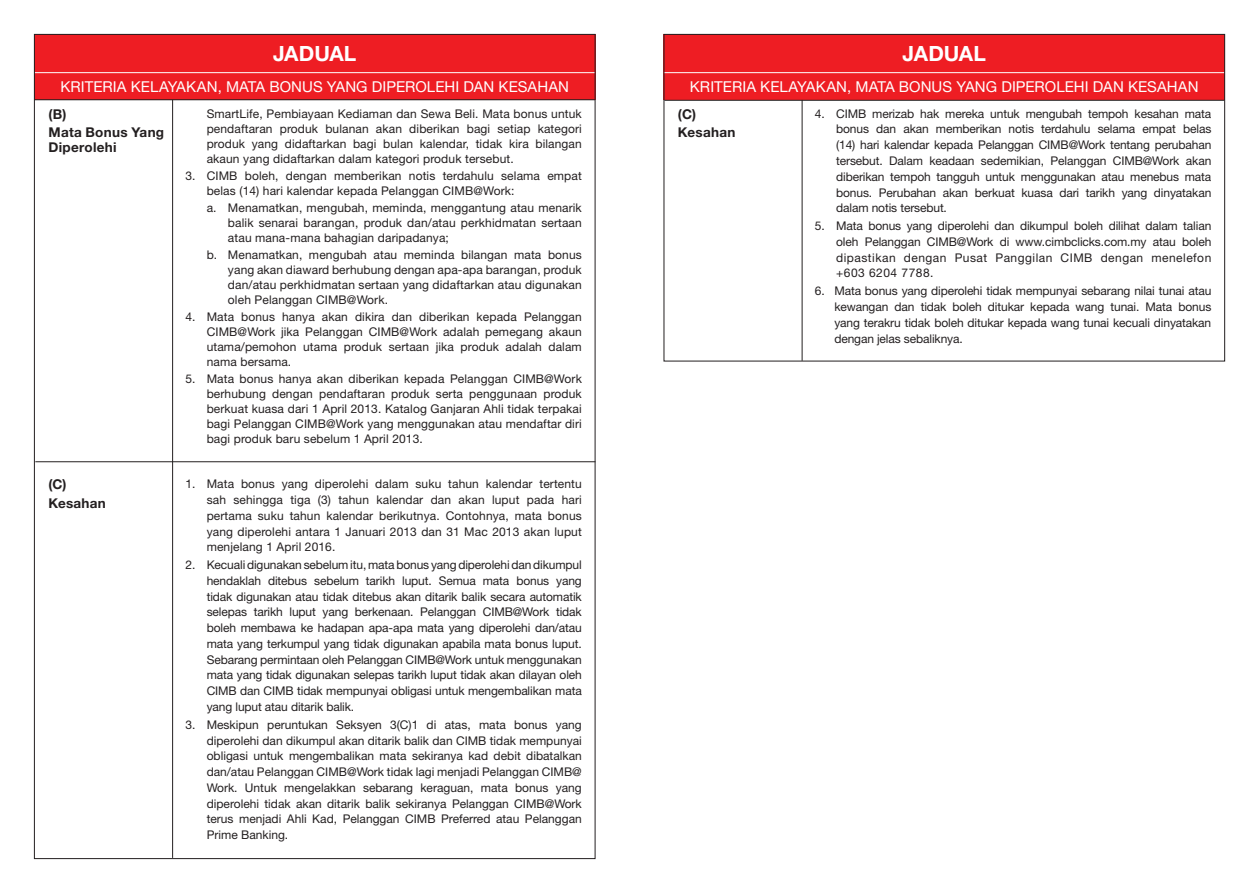
<style>
.page{position:relative;width:1259px;height:893px;background:#fff}
.page>*{position:absolute;margin:0;border:0;box-sizing:border-box;transform-origin:0 0}
.t1{font:700 21px "Helvetica Neue LT Std";color:#fff}
.t2{font:15px "Helvetica Neue LT Std";letter-spacing:.005em;color:#fff}
.t3{font:700 13.5px/14.4px "Helvetica Neue LT Std";letter-spacing:.02em;color:#231f20}
.t4{font:12px/15.8px "Helvetica Neue LT Std";letter-spacing:.01em;color:#231f20;text-align:justify}
</style>
<div class="page">
<div style="left:34px;top:34px;width:561px;height:66px;background:#ee1d23"></div>
<hr style="left:34px;top:72px;width:561px;height:1px;background:#fff">
<hr style="left:34px;top:99px;width:561px;height:1px;background:#231f20">
<hr style="left:172px;top:100px;width:1px;height:758px;background:#231f20">
<hr style="left:35px;top:461px;width:560px;height:1px;background:#231f20">
<div style="left:663px;top:34px;width:561px;height:66px;background:#ee1d23"></div>
<hr style="left:664px;top:72px;width:560px;height:1px;background:#fff">
<hr style="left:664px;top:100px;width:560px;height:1px;background:#231f20">
<hr style="left:801px;top:100px;width:1px;height:261px;background:#231f20">
<p class="t1" style="left:273px;top:41px;width:85px">JADUAL</p>
<p class="t2" style="left:60px;top:77px;width:510px">KRITERIA KELAYAKAN, MATA BONUS YANG DIPEROLEHI DAN KESAHAN</p>
<p class="t3" style="left:48px;top:106px;width:19px">(B)</p>
<p class="t3" style="left:48px;top:125px;width:117px">Mata Bonus Yang<br>Diperolehi</p>
<p class="t4" style="left:207px;top:106px;width:377px;line-height:15px">SmartLife, Pembiayaan Kediaman dan Sewa Beli. Mata bonus untuk pendaftaran produk bulanan akan diberikan bagi setiap kategori produk yang didaftarkan bagi bulan kalendar, tidak kira bilangan akaun yang didaftarkan dalam kategori produk tersebut.</p>
<p class="t4" style="left:207px;top:168px;width:377px;line-height:15px;text-indent:-21px">3. CIMB boleh, dengan memberikan notis terdahulu selama empat belas (14) hari kalendar kepada Pelanggan CIMB@Work:</p>
<p class="t4" style="left:228px;top:200px;width:355px;line-height:15px;text-indent:-21px">a. Menamatkan, mengubah, meminda, menggantung atau menarik balik senarai barangan, produk dan/atau perkhidmatan sertaan atau mana-mana bahagian daripadanya;</p>
<p class="t4" style="left:228px;top:247px;width:355px;line-height:15px;text-indent:-21px">b. Menamatkan, mengubah atau meminda bilangan mata bonus yang akan diaward berhubung dengan apa-apa barangan, produk dan/atau perkhidmatan sertaan yang didaftarkan atau digunakan oleh Pelanggan CIMB@Work.</p>
<p class="t4" style="left:207px;top:309px;width:377px;line-height:15px;text-indent:-21px">4. Mata bonus hanya akan dikira dan diberikan kepada Pelanggan CIMB@Work jika Pelanggan CIMB@Work adalah pemegang akaun utama/pemohon utama produk sertaan jika produk adalah dalam nama bersama.</p>
<p class="t4" style="left:207px;top:371px;width:377px;line-height:15px;text-indent:-21px">5. Mata bonus hanya akan diberikan kepada Pelanggan CIMB@Work berhubung dengan pendaftaran produk serta penggunaan produk berkuat kuasa dari 1 April 2013. Katalog Ganjaran Ahli tidak terpakai bagi Pelanggan CIMB@Work yang menggunakan atau mendaftar diri bagi produk baru sebelum 1 April 2013.</p>
<p class="t3" style="left:48px;top:477px;width:20px">(C)</p>
<p class="t3" style="left:48px;top:496px;width:59px">Kesahan</p>
<p class="t4" style="left:207px;top:476px;width:377px;text-indent:-21px">1. Mata bonus yang diperolehi dalam suku tahun kalendar tertentu sah sehingga tiga (3) tahun kalendar dan akan luput pada hari pertama suku tahun kalendar berikutnya. Contohnya, mata bonus yang diperolehi antara 1 Januari 2013 dan 31 Mac 2013 akan luput menjelang 1 April 2016.</p>
<p class="t4" style="left:207px;top:557px;width:377px;text-indent:-21px">2. Kecuali digunakan sebelum itu, mata bonus yang diperolehi dan dikumpul hendaklah ditebus sebelum tarikh luput. Semua mata bonus yang tidak digunakan atau tidak ditebus akan ditarik balik secara automatik selepas tarikh luput yang berkenaan. Pelanggan CIMB@Work tidak boleh membawa ke hadapan apa-apa mata yang diperolehi dan/atau mata yang terkumpul yang tidak digunakan apabila mata bonus luput.<br>Sebarang permintaan oleh Pelanggan CIMB@Work untuk menggunakan mata yang tidak digunakan selepas tarikh luput tidak akan dilayan oleh CIMB dan CIMB tidak mempunyai obligasi untuk mengembalikan mata yang luput atau ditarik balik.</p>
<p class="t4" style="left:207px;top:716px;width:377px;text-indent:-21px">3. Meskipun peruntukan Seksyen 3(C)1 di atas, mata bonus yang diperolehi dan dikumpul akan ditarik balik dan CIMB tidak mempunyai obligasi untuk mengembalikan mata sekiranya kad debit dibatalkan dan/atau Pelanggan CIMB@Work tidak lagi menjadi Pelanggan CIMB@ Work. Untuk mengelakkan sebarang keraguan, mata bonus yang diperolehi tidak akan ditarik balik sekiranya Pelanggan CIMB@Work terus menjadi Ahli Kad, Pelanggan CIMB Preferred atau Pelanggan Prime Banking.</p>
<p class="t1" style="left:902px;top:41px;width:85px">JADUAL</p>
<p class="t2" style="left:690px;top:77px;width:510px">KRITERIA KELAYAKAN, MATA BONUS YANG DIPEROLEHI DAN KESAHAN</p>
<p class="t3" style="left:678px;top:106px;width:20px">(C)</p>
<p class="t3" style="left:678px;top:125px;width:59px">Kesahan</p>
<p class="t4" style="left:836px;top:105px;width:377px;text-indent:-21px">4. CIMB merizab hak mereka untuk mengubah tempoh kesahan mata bonus dan akan memberikan notis terdahulu selama empat belas (14) hari kalendar kepada Pelanggan CIMB@Work tentang perubahan tersebut. Dalam keadaan sedemikian, Pelanggan CIMB@Work akan diberikan tempoh tangguh untuk menggunakan atau menebus mata bonus. Perubahan akan berkuat kuasa dari tarikh yang dinyatakan dalam notis tersebut.</p>
<p class="t4" style="left:836px;top:218px;width:377px;text-indent:-21px">5. Mata bonus yang diperolehi dan dikumpul boleh dilihat dalam talian oleh Pelanggan CIMB@Work di www.cimbclicks.com.my atau boleh dipastikan dengan Pusat Panggilan CIMB dengan menelefon +603 6204 7788.</p>
<p class="t4" style="left:834px;top:283px;width:378px;text-indent:-19px">6. Mata bonus yang diperolehi tidak mempunyai sebarang nilai tunai atau kewangan dan tidak boleh ditukar kepada wang tunai. Mata bonus yang terakru tidak boleh ditukar kepada wang tunai kecuali dinyatakan dengan jelas sebaliknya.</p>
</div>
